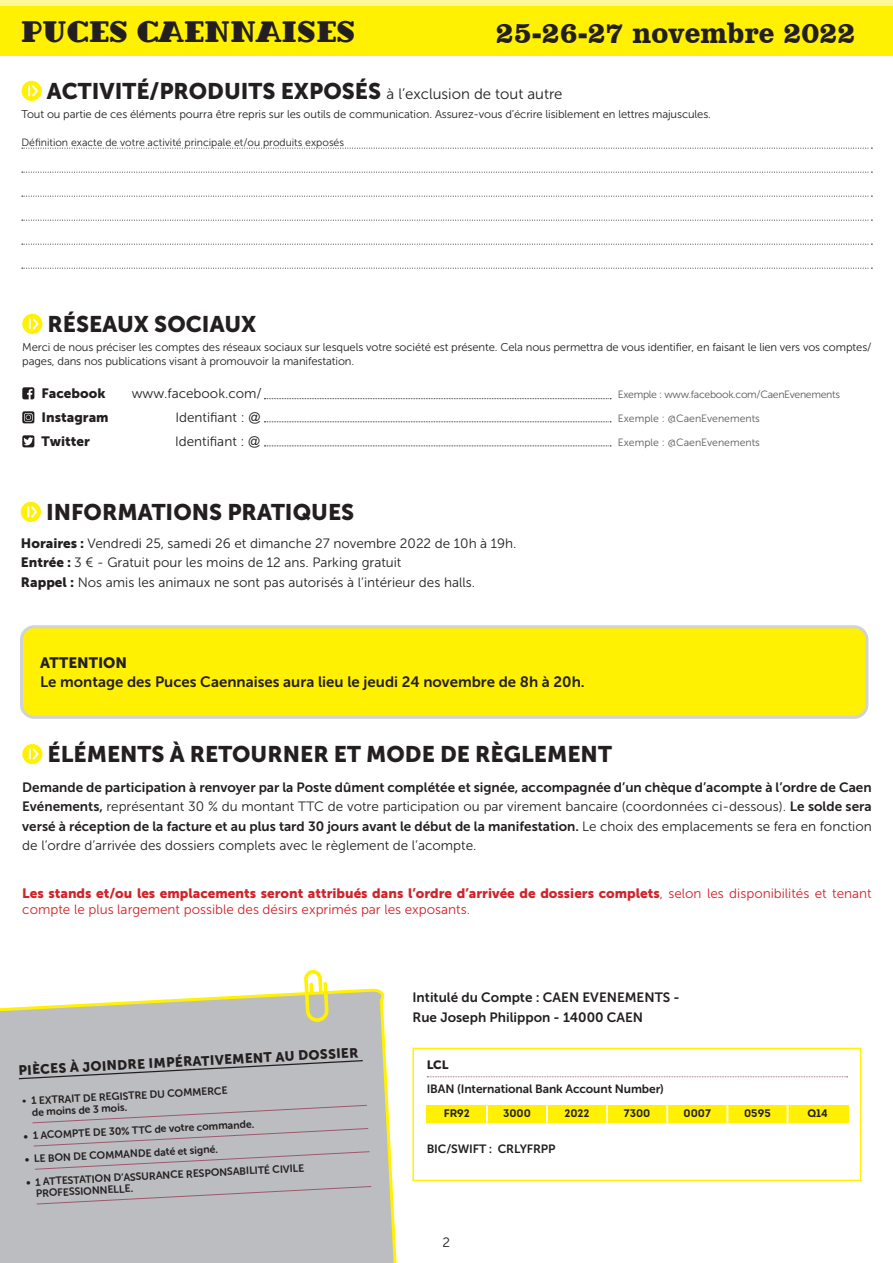
<style>
.page{position:relative;width:893px;height:1263px;background:#fff}
.page>*{position:absolute;margin:0;border:0;box-sizing:border-box;transform-origin:0 0}
.t1{font:30.9px "Dextor Bla D Ro 1";letter-spacing:.03em;color:#231f20}
.t2{font:700 30.6px "Clarendon BT";color:#231f20;scale:.93 1}
.t3{font:22.5px "Museo Sans 900";color:#231f20}
.t4{font:15px "Museo Sans 700";color:#231f20}
.t5{font:15px "Museo Sans 900";color:#231f20}
.t6{font:13.5px/19.5px "Museo Sans 300";color:#231f20}
.t7{font:13.5px/19.5px "Museo Sans 700";color:#231f20}
.t8{font:13.5px "Museo Sans 900";color:#d1232a}
.t9{font:13.5px "Museo Sans 300";color:#d1232a}
.t10{font:13.5px "Museo Sans 900";color:#231f20}
.t11{font:12px "Museo Sans 700";letter-spacing:-.01em;color:#231f20}
.t12{font:12px "Museo Sans 900";color:#231f20}
.t13{font:11.25px/13.5px "Museo Sans 300";letter-spacing:-.01em;color:#231f20}
.t14{font:700 10.95px "Intro";color:#231f20}
.t15{font:10.5px/11.6px "Museo Sans 700";color:#231f20}
.t16{font:10.5px "Museo Sans 300";color:#231f20}
.t17{font:10.5px "Museo Sans 300";letter-spacing:-.005em;color:#57585a}
.t18{font:10.5px "Museo Sans 300";letter-spacing:-.03em;color:#57585a}
.s1{font-family:"Museo Sans 300";font-size:15px}
.s2{font-family:"Arial";font-size:12px}
.s3{font-family:"Museo Sans 900"}
.s4{font-family:"Museo Sans 700"}
.s5{font-family:"Museo Sans 300"}
.s6{font-family:"Intro";font-weight:700}
</style>
<div class="page">
<svg style="left:22px;top:744px;width:20px;height:20px"></svg>
<div style="left:21px;top:627px;width:846px;height:90px;background:#fff101;border-radius:13px"></div>
<div style="left:20px;top:625px;width:848px;height:94px;border:3px solid #d1d2d4;border-radius:13px"></div>
<svg style="left:427px;top:1076px;width:421px;height:1px"></svg>
<div style="left:427px;top:1105px;width:60px;height:18px;background:#fff101"></div>
<div style="left:486px;top:1105px;width:362px;height:18px;background:#fff101"></div>
<div style="left:412px;top:1048px;width:449px;height:133px;border:2px solid #fff101"></div>
<svg style="left:0;top:990px;width:397px;height:273px;background:#c2c3bf"></svg>
<svg style="left:304px;top:970px;width:25px;height:52px"></svg>
<svg style="left:18px;top:1059px;width:346px;height:21px;background:#b2b3b6"></svg>
<svg style="left:32px;top:1105px;width:338px;height:65px;background:#bab8bc"></svg>
<svg style="left:36px;top:1186px;width:336px;height:18px;background:#bab7bb"></svg>
<svg style="left:21px;top:502px;width:20px;height:20px"></svg>
<svg style="left:22px;top:148px;width:850px;height:1px"></svg>
<svg style="left:22px;top:172px;width:850px;height:1px"></svg>
<svg style="left:22px;top:196px;width:850px;height:1px"></svg>
<svg style="left:22px;top:220px;width:850px;height:1px"></svg>
<svg style="left:22px;top:244px;width:850px;height:1px"></svg>
<svg style="left:22px;top:268px;width:850px;height:1px"></svg>
<svg style="left:22px;top:81px;width:20px;height:20px"></svg>
<div style="left:0;top:0;width:893px;height:14px;background:#fff79a"></div>
<div style="left:0;top:6px;width:893px;height:49px;background:#fff101"></div>
<svg style="left:22px;top:387px;width:12px;height:12px"></svg>
<svg style="left:22px;top:411px;width:12px;height:12px"></svg>
<svg style="left:22px;top:435px;width:12px;height:12px"></svg>
<svg style="left:22px;top:314px;width:20px;height:20px"></svg>
<svg style="left:264px;top:398px;width:347px;height:1px"></svg>
<svg style="left:264px;top:445px;width:347px;height:1px"></svg>
<svg style="left:264px;top:421px;width:347px;height:1px"></svg>
<h1 class="t1" style="left:21px;top:15px;width:335px">PUCES CAENNAISES</h1>
<h2 class="t2" style="left:496px;top:13px;width:388px">25-26-27 novembre 2022</h2>
<h3 class="t3" style="left:47px;top:78px;width:517px">ACTIVITÉ/PRODUITS EXPOSÉS <span class="s1">à l’exclusion de tout autre</span></h3>
<p class="t13" style="left:22px;top:108px;width:691px">Tout ou partie de ces éléments pourra être repris sur les outils de communication. Assurez-vous d’écrire lisiblement en lettres majuscules.</p>
<p class="t16" style="left:21px;top:136px;width:324px">Définition exacte de votre activité principale et/ou produits exposés</p>
<h3 class="t3" style="left:48px;top:311px;width:210px">RÉSEAUX SOCIAUX</h3>
<p class="t13" style="left:22px;top:341px;width:851px">Merci de nous préciser les comptes des réseaux sociaux sur lesquels votre société est présente. Cela nous permettra de vous identifier, en faisant le lien vers vos comptes/ pages, dans nos publications visant à promouvoir la manifestation.</p>
<p class="t10" style="left:42px;top:386px;width:65px">Facebook</p>
<p class="t6" style="left:132px;top:384px;width:132px">www.facebook.com/</p>
<p class="t18" style="left:618px;top:389px;width:224px">Exemple : www.facebook.com/CaenEvenements</p>
<p class="t10" style="left:42px;top:410px;width:68px">Instagram</p>
<p class="t6" style="left:175px;top:408px;width:87px">Identifiant : <span class="s2">@</span></p>
<p class="t17" style="left:618px;top:413px;width:144px">Exemple : @CaenEvenements</p>
<p class="t10" style="left:42px;top:434px;width:50px">Twitter</p>
<p class="t6" style="left:175px;top:432px;width:87px">Identifiant : <span class="s2">@</span></p>
<p class="t17" style="left:618px;top:437px;width:144px">Exemple : @CaenEvenements</p>
<h3 class="t3" style="left:46px;top:499px;width:310px">INFORMATIONS PRATIQUES</h3>
<p class="t6" style="left:21px;top:533px;width:497px"><span class="s3">Horaires :</span> Vendredi 25, samedi 26 et dimanche 27 novembre 2022 de 10h à 19h.<br><span class="s3">Entrée :</span> 3 € - Gratuit pour les moins de 12 ans. Parking gratuit<br><span class="s3">Rappel :</span> Nos amis les animaux ne sont pas autorisés à l’intérieur des halls.</p>
<p class="t5" style="left:40px;top:654px;width:88px">ATTENTION</p>
<p class="t4" style="left:40px;top:674px;width:546px">Le montage des Puces Caennaises aura lieu le jeudi 24 novembre de 8h à 20h.</p>
<h3 class="t3" style="left:48px;top:741px;width:566px">ÉLÉMENTS À RETOURNER ET MODE DE RÈGLEMENT</h3>
<p class="t7" style="left:22px;top:777px;width:851px">Demande de participation à renvoyer par la Poste dûment complétée et signée, accompagnée d’un chèque d’acompte à l’ordre de Caen</p>
<p class="t6" style="left:22px;top:797px;width:851px"><span class="s4">Evénements,</span> représentant 30 % du montant TTC de votre participation ou par virement bancaire (coordonnées ci-dessous). <span class="s4">Le solde sera</span></p>
<p class="t7" style="left:22px;top:816px;width:851px">versé à réception de la facture et au plus tard 30 jours avant le début de la manifestation. <span class="s5">Le choix des emplacements se fera en fonction</span></p>
<p class="t6" style="left:22px;top:836px;width:456px">de l’ordre d’arrivée des dossiers complets avec le règlement de l’acompte.</p>
<p class="t8" style="left:22px;top:885px;width:851px">Les stands et/ou les emplacements seront attribués dans l’ordre d’arrivée de dossiers complets<span class="s5">, selon les disponibilités et tenant</span></p>
<p class="t9" style="left:22px;top:902px;width:449px">compte le plus largement possible des désirs exprimés par les exposants.</p>
<p class="t10" style="left:18px;top:1063px;width:342px;rotate:-3deg">PIÈCES À JOINDRE IMPÉRATIVEMENT AU DOSSIER</p>
<p class="t15" style="left:31px;top:1095px;width:198px;text-indent:-10px;rotate:-3deg"><span class="s6">•</span> 1 EXTRAIT DE REGISTRE DU COMMERCE de moins de 3 mois.</p>
<p class="t15" style="left:23px;top:1130px;width:232px;rotate:-3deg">• 1 ACOMPTE DE 30% TTC de votre commande.</p>
<p class="t15" style="left:25px;top:1153px;width:195px;rotate:-3deg">• LE BON DE COMMANDE daté et signé.</p>
<p class="t15" style="left:35px;top:1176px;width:271px;text-indent:-9px;rotate:-3deg">• 1 ATTESTATION D’ASSURANCE RESPONSABILITÉ CIVILE<br>PROFESSIONNELLE.</p>
<p class="t7" style="left:412px;top:988px;width:269px">Intitulé du Compte : CAEN EVENEMENTS -<br>Rue Joseph Philippon - 14000 CAEN</p>
<p class="t12" style="left:427px;top:1058px;width:23px">LCL</p>
<p class="t11" style="left:427px;top:1082px;width:239px">IBAN (International Bank Account Number)</p>
<p class="t14" style="left:444px;top:1106px;width:28px">FR92</p>
<p class="t14" style="left:503px;top:1106px;width:29px">3000</p>
<p class="t14" style="left:564px;top:1106px;width:27px">2022</p>
<p class="t14" style="left:624px;top:1106px;width:28px">7300</p>
<p class="t14" style="left:684px;top:1106px;width:29px">0007</p>
<p class="t14" style="left:744px;top:1106px;width:28px">0595</p>
<p class="t14" style="left:807px;top:1106px;width:22px">Q14</p>
<p class="t11" style="left:427px;top:1142px;width:130px">BIC/SWIFT : CRLYFRPP</p>
<p class="t6" style="left:442px;top:1233px;width:9px">2</p>
</div>
